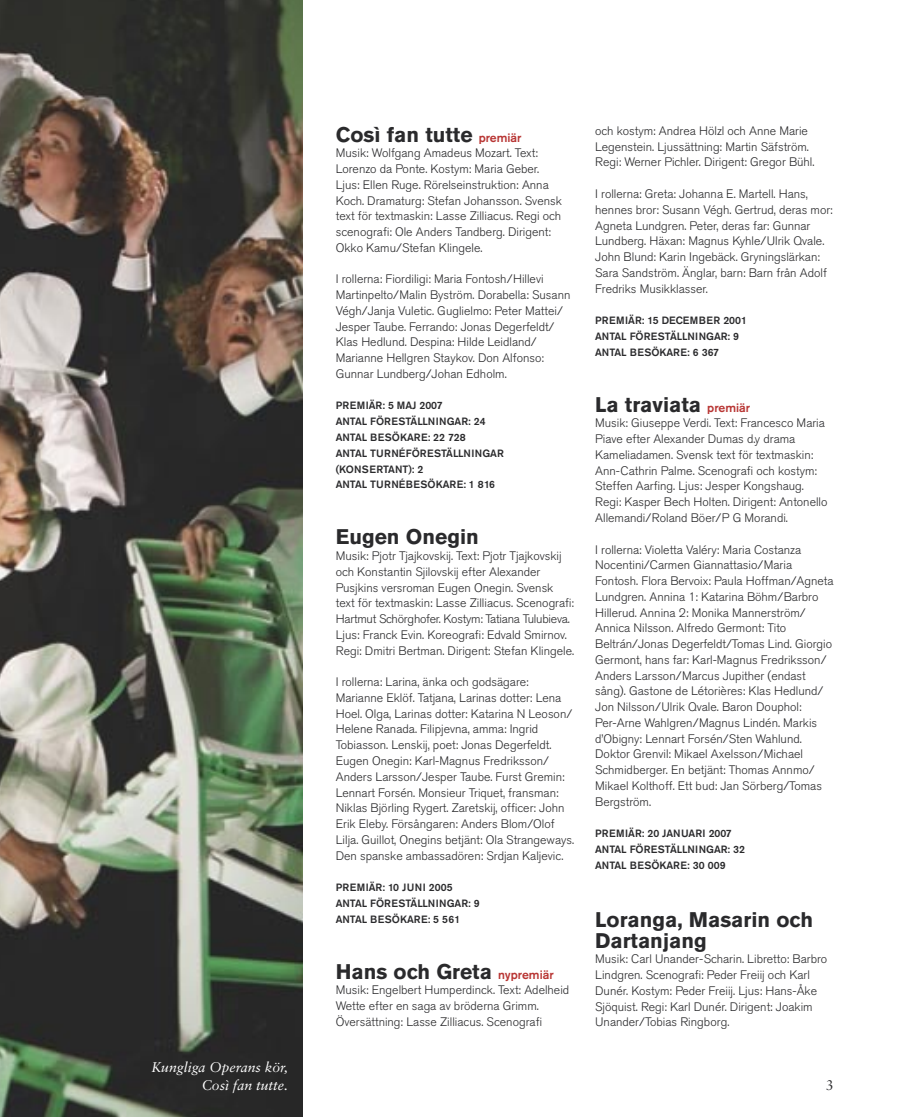
<style>
.page{position:relative;width:918px;height:1117px;background:#fff}
.page>*{position:absolute;margin:0;border:0;box-sizing:border-box;transform-origin:0 0}
.t1{font:700 21px/21px "Akzidenz Grotesk Std";color:#2a2a2c}
.t2{font:italic 14px/17.5px "Sabon LT Std";color:#fff;text-align:right}
.t3{font:14px "Sabon LT Std";color:#2a2a2c}
.t4{font:300 12.25px/15.8px "Akzidenz Grotesk Std";color:#2a2a2c}
.t5{font:500 10.5px/15.8px "Akzidenz Grotesk Std";color:#2a2a2c}
.s1{font-weight:500;font-size:12.25px;color:#b83533}
</style>
<div class="page">
<img style="left:0;top:0;width:303px;height:1116px">
<p class="t2" style="left:151px;top:1058px;width:138px">Kungliga Operans kör,<br>Così fan tutte.</p>
<h1 class="t1" style="left:336px;top:124px;width:187px">Così fan tutte <span class="s1">premiär</span></h1>
<p class="t4" style="left:336px;top:145px;width:228px">Musik: Wolfgang Amadeus Mozart. Text:<br>Lorenzo da Ponte. Kostym: Maria Geber.<br>Ljus: Ellen Ruge. Rörelseinstruktion: Anna Koch. Dramaturg: Stefan Johansson. Svensk text för textmaskin: Lasse Zilliacus. Regi och scenografi: Ole Anders Tandberg. Dirigent:<br>Okko Kamu/Stefan Klingele.</p>
<p class="t4" style="left:336px;top:271px;width:236px">I rollerna: Fiordiligi: Maria Fontosh/Hillevi Martinpelto/Malin Byström. Dorabella: Susann Végh/Janja Vuletic. Guglielmo: Peter Mattei/ Jesper Taube. Ferrando: Jonas Degerfeldt/ Klas Hedlund. Despina: Hilde Leidland/ Marianne Hellgren Staykov. Don Alfonso:<br>Gunnar Lundberg/Johan Edholm.</p>
<p class="t5" style="left:336px;top:397px;width:170px">PREMIÄR: 5 MAJ 2007<br>ANTAL FÖRESTÄLLNINGAR: 24<br>ANTAL BESÖKARE: 22 728<br>ANTAL TURNÉFÖRESTÄLLNINGAR (KONSERTANT): 2<br>ANTAL TURNÉBESÖKARE: 1 816</p>
<h1 class="t1" style="left:336px;top:526px;width:145px">Eugen Onegin</h1>
<p class="t4" style="left:336px;top:548px;width:240px">Musik: Pjotr Tjajkovskij. Text: Pjotr Tjajkovskij och Konstantin Sjilovskij efter Alexander Pusjkins versroman Eugen Onegin. Svensk text för textmaskin: Lasse Zilliacus. Scenografi:<br>Hartmut Schörghofer. Kostym: Tatiana Tulubieva.<br>Ljus: Franck Evin. Koreografi: Edvald Smirnov.<br>Regi: Dmitri Bertman. Dirigent: Stefan Klingele.</p>
<p class="t4" style="left:336px;top:674px;width:240px">I rollerna: Larina, änka och godsägare:<br>Marianne Eklöf. Tatjana, Larinas dotter: Lena Hoel. Olga, Larinas dotter: Katarina N Leoson/ Helene Ranada. Filipjevna, amma: Ingrid Tobiasson. Lenskij, poet: Jonas Degerfeldt.<br>Eugen Onegin: Karl-Magnus Fredriksson/ Anders Larsson/Jesper Taube. Furst Gremin:<br>Lennart Forsén. Monsieur Triquet, fransman:<br>Niklas Björling Rygert. Zaretskij, officer: John Erik Eleby. Försångaren: Anders Blom/Olof Lilja. Guillot, Onegins betjänt: Ola Strangeways.<br>Den spanske ambassadören: Srdjan Kaljevic.</p>
<p class="t5" style="left:336px;top:879px;width:145px">PREMIÄR: 10 JUNI 2005<br>ANTAL FÖRESTÄLLNINGAR: 9<br>ANTAL BESÖKARE: 5 561</p>
<h1 class="t1" style="left:336px;top:960px;width:219px">Hans och Greta <span class="s1">nypremiär</span></h1>
<p class="t4" style="left:336px;top:982px;width:235px">Musik: Engelbert Humperdinck. Text: Adelheid<br>Wette efter en saga av bröderna Grimm.<br>Översättning: Lasse Zilliacus. Scenografi</p>
<p class="t4" style="left:595px;top:123px;width:221px">och kostym: Andrea Hölzl och Anne Marie<br>Legenstein. Ljussättning: Martin Säfström.<br>Regi: Werner Pichler. Dirigent: Gregor Bühl.</p>
<p class="t4" style="left:595px;top:186px;width:239px">I rollerna: Greta: Johanna E. Martell. Hans, hennes bror: Susann Végh. Gertrud, deras mor:<br>Agneta Lundgren. Peter, deras far: Gunnar Lundberg. Häxan: Magnus Kyhle/Ulrik Qvale.<br>John Blund: Karin Ingebäck. Gryningslärkan:<br>Sara Sandström. Änglar, barn: Barn från Adolf Fredriks Musikklasser.</p>
<p class="t5" style="left:595px;top:312px;width:153px">PREMIÄR: 15 DECEMBER 2001<br>ANTAL FÖRESTÄLLNINGAR: 9<br>ANTAL BESÖKARE: 6 367</p>
<h1 class="t1" style="left:595px;top:394px;width:156px">La traviata <span class="s1">premiär</span></h1>
<p class="t4" style="left:595px;top:415px;width:234px">Musik: Giuseppe Verdi. Text: Francesco Maria Piave efter Alexander Dumas d.y drama Kameliadamen. Svensk text för textmaskin:<br>Ann-Cathrin Palme. Scenografi och kostym:<br>Steffen Aarfing. Ljus: Jesper Kongshaug.<br>Regi: Kasper Bech Holten. Dirigent: Antonello Allemandi/Roland Böer/P G Morandi.</p>
<p class="t4" style="left:595px;top:541px;width:240px">I rollerna: Violetta Valéry: Maria Costanza Nocentini/Carmen Giannattasio/Maria Fontosh. Flora Bervoix: Paula Hoffman/Agneta Lundgren. Annina 1: Katarina Böhm/Barbro Hillerud. Annina 2: Monika Mannerström/ Annica Nilsson. Alfredo Germont: Tito Beltrán/Jonas Degerfeldt/Tomas Lind. Giorgio Germont, hans far: Karl-Magnus Fredriksson/ Anders Larsson/Marcus Jupither (endast sång). Gastone de Létorières: Klas Hedlund/ Jon Nilsson/Ulrik Qvale. Baron Douphol:<br>Per-Arne Wahlgren/Magnus Lindén. Markis d’Obigny: Lennart Forsén/Sten Wahlund.<br>Doktor Grenvil: Mikael Axelsson/Michael Schmidberger. En betjänt: Thomas Annmo/ Mikael Kolthoff. Ett bud: Jan Sörberg/Tomas Bergström.</p>
<p class="t5" style="left:595px;top:825px;width:151px">PREMIÄR: 20 JANUARI 2007<br>ANTAL FÖRESTÄLLNINGAR: 32<br>ANTAL BESÖKARE: 30 009</p>
<h1 class="t1" style="left:595px;top:908px;width:219px">Loranga, Masarin och<br>Dartanjang</h1>
<p class="t4" style="left:595px;top:951px;width:234px">Musik: Carl Unander-Scharin. Libretto: Barbro Lindgren. Scenografi: Peder Freiij och Karl Dunér. Kostym: Peder Freiij. Ljus: Hans-Åke Sjöquist. Regi: Karl Dunér. Dirigent: Joakim Unander/Tobias Ringborg.</p>
<p class="t3" style="left:826px;top:1076px;width:9px">3</p>
</div>
